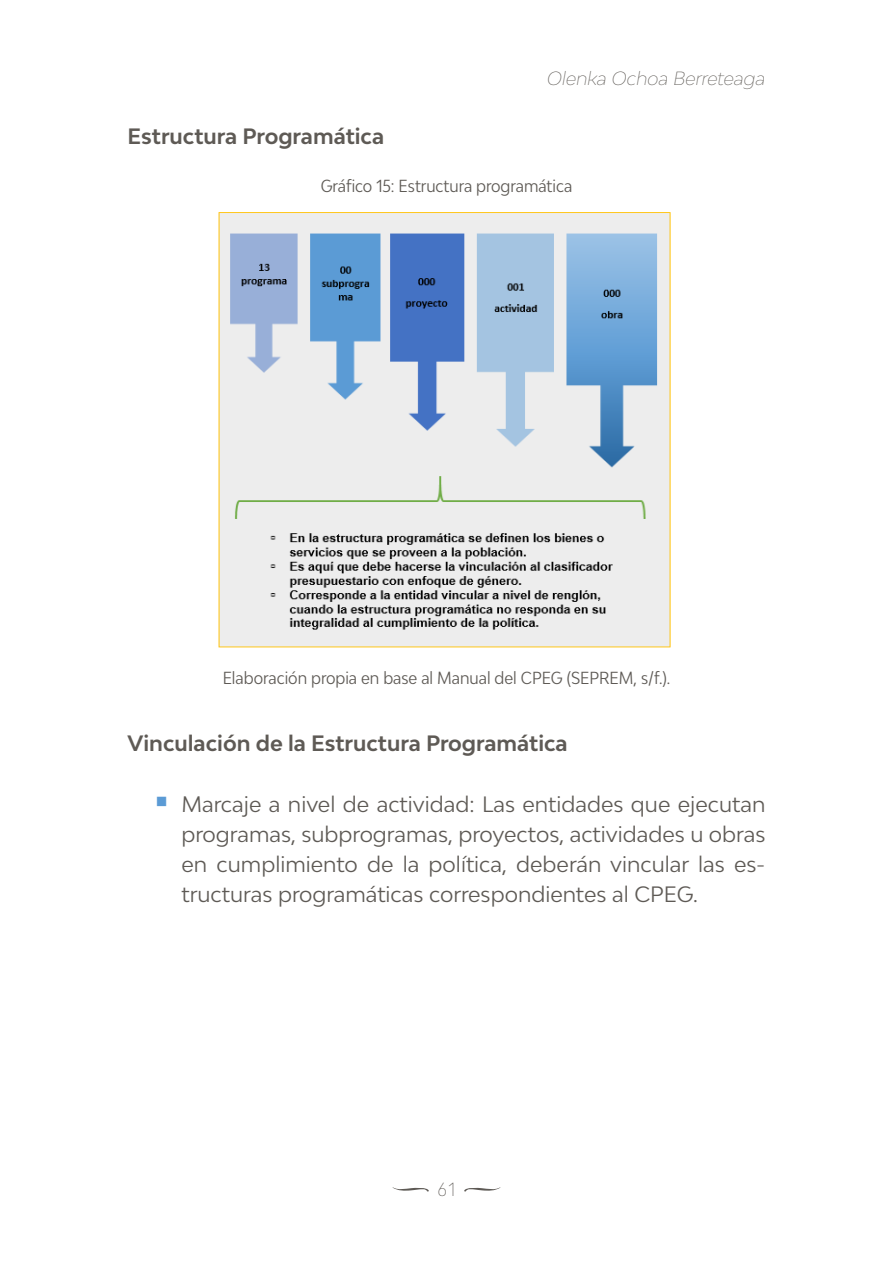
<style>
.page{position:relative;width:893px;height:1263px;background:#fff}
.page>*{position:absolute;margin:0;border:0;box-sizing:border-box;transform-origin:0 0}
.List_Paragraph{font:21px/30px "Bw Modelica";color:#5e5a55;text-align:justify}
.t1{font:700 21px "Bw Modelica";color:#5e5a55}
.No_Spacing{font:italic 100 18px "Bw Modelica";color:#5e5a55}
._2021_Texto_interno{font:100 condensed 18px "Bw Modelica";color:#5e5a55}
._2021_Texto_interno-2{font:condensed 16.5px "Bw Modelica";color:#5e5a55}
.s1{color:#5b9bd5}
</style>
<div class="page">
<img style="left:218px;top:212px;width:453px;height:436px">
<svg style="left:392px;top:1187px;width:37px;height:5px"></svg>
<svg style="left:464px;top:1187px;width:37px;height:5px"></svg>
<p class="No_Spacing" style="left:547px;top:67px;width:220px">Olenka Ochoa Berreteaga</p>
<p class="t1" style="left:128px;top:123px;width:258px">Estructura Programática</p>
<p class="_2021_Texto_interno-2" style="left:321px;top:175px;width:253px">Gráfico 15: Estructura programática</p>
<p class="_2021_Texto_interno-2" style="left:223px;top:667px;width:449px">Elaboración propia en base al Manual del CPEG (SEPREM, s/f.).</p>
<p class="t1" style="left:128px;top:729px;width:442px">Vinculación de la Estructura Programática</p>
<p class="List_Paragraph" style="left:182px;top:789px;width:585px;text-indent:-27px"><span class="s1">▪</span> Marcaje a nivel de actividad: Las entidades que ejecutan programas, subprogramas, proyectos, actividades u obras en cumplimiento de la política, deberán vincular las es&shy;tructuras programáticas correspondientes al CPEG.</p>
<p class="_2021_Texto_interno" style="left:438px;top:1177px;width:19px">61</p>
</div>
